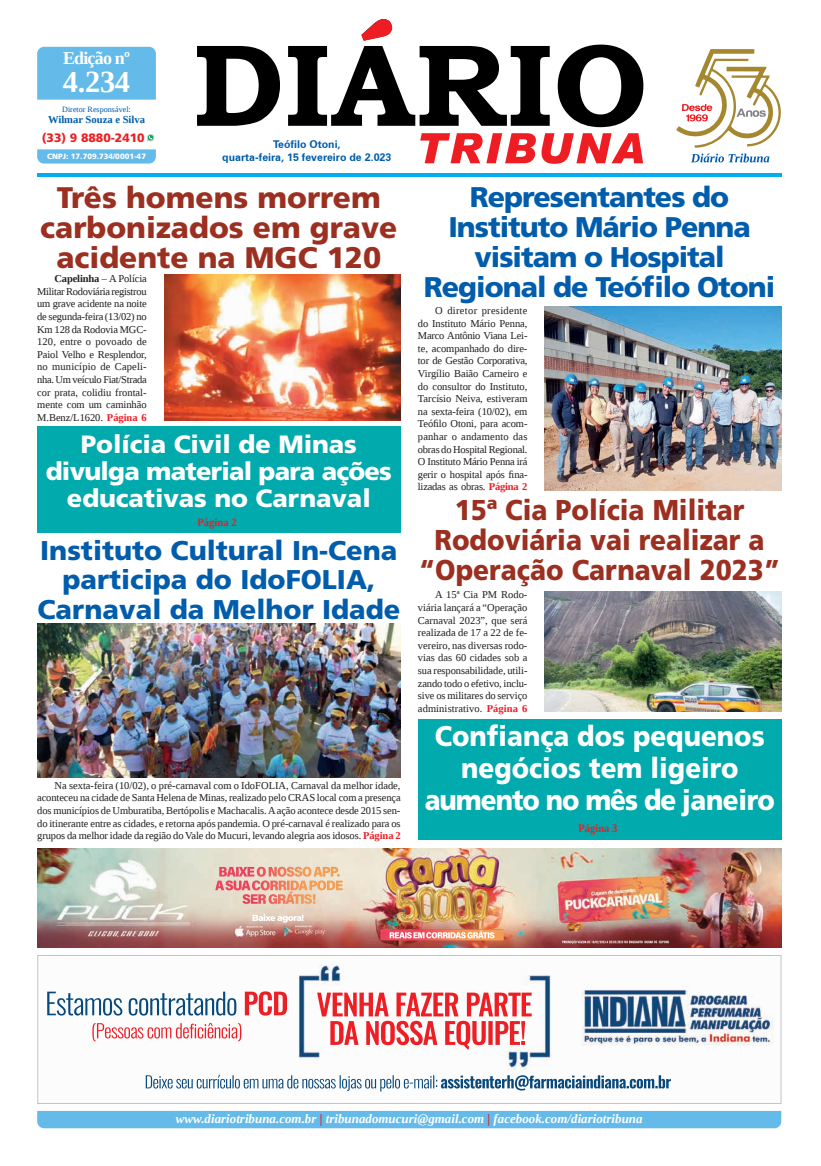
<style>
.page{position:relative;width:821px;height:1166px;background:#fff}
.page>*{position:absolute;margin:0;border:0;box-sizing:border-box;transform-origin:0 0}
.t1{font:700 30.45px "Liberation Serif";color:#fff}
.t2{font:900 29.75px/29.8px "Frutiger LT Std";color:#9b2f20;text-align:center}
.t3{font:900 28.7px/30.3px "Frutiger LT Std";color:#9b2f20;text-align:center;scale:.92 1}
.t4{font:900 28.44px/29.8px "Frutiger LT Std";letter-spacing:-.035em;color:#015dab;text-align:center}
.t5{font:900 28.44px/31.6px "Frutiger LT Std";color:#fff;text-align:center;scale:.91 1}
.t6{font:900 27.12px/29.8px "Frutiger LT Std";color:#015dab;text-align:center}
.t7{font:900 25.03px/27.1px "Frutiger LT Std";letter-spacing:-.005em;color:#fff;text-align:center}
.t8{font:700 18.03px "Liberation Serif";letter-spacing:-.045em;color:#fff}
.t9{font:italic 700 12.95px "Liberation Serif";color:#fff}
.t10{font:900 12.16px "Frutiger LT Std";color:#ee1d23}
.t11{font:700 11.46px "Liberation Serif";letter-spacing:.005em;color:#ee1d23;scale:.91 1}
.t12{font:700 11.11px "Liberation Serif";letter-spacing:.005em;color:#ee1d23;scale:.95 1}
.t13{font:700 10.67px/12.6px "Zurich BT";color:#015dab;text-align:center}
.t14{font:700 10.59px "Liberation Serif";color:#015dab}
.t15{font:10.5px/12.6px "Liberation Serif";letter-spacing:-.01em;color:#231f20;text-align:justify}
.t16{font:8.14px "Liberation Serif";color:#015dab}
.t17{font:900 7.7px "Frutiger LT Std";color:#fff}
.s1{font-weight:700}
.s2{font-weight:700;color:#ee1d23}
.s3{color:#ee1d23}
</style>
<div class="page">
<div style="left:37px;top:1111px;width:744px;height:17px;background:#64bae9"></div>
<svg style="left:37px;top:955px;width:744px;height:149px"></svg>
<div style="left:418px;top:719px;width:363px;height:120px;background:#00aaad"></div>
<div style="left:37px;top:426px;width:364px;height:107px;background:#00aaad"></div>
<hr style="left:37px;top:174px;width:744px;height:3px;background:#00aeef">
<svg style="left:197px;top:26px;width:446px;height:101px"></svg>
<svg style="left:361px;top:19px;width:31px;height:22px"></svg>
<svg style="left:420px;top:133px;width:223px;height:31px"></svg>
<svg style="left:691px;top:154px;width:78px;height:8px"></svg>
<svg style="left:676px;top:49px;width:105px;height:99px"></svg>
<div style="left:37px;top:47px;width:119px;height:53px;background:#64bae9"></div>
<svg style="left:37px;top:149px;width:119px;height:15px;background:#6ebeea"></svg>
<svg style="left:147px;top:134px;width:7px;height:8px"></svg>
<img style="left:37px;top:848px;width:744px;height:100px">
<img style="left:380px;top:929px;width:124px;height:11px">
<img style="left:37px;top:624px;width:364px;height:153px">
<img style="left:545px;top:307px;width:236px;height:183px">
<img style="left:545px;top:591px;width:236px;height:121px">
<img style="left:164px;top:275px;width:237px;height:145px">
<h3 class="t8" style="left:63px;top:45px;width:68px">Edição nº</h3>
<h1 class="t1" style="left:63px;top:61px;width:69px">4.234</h1>
<p class="t16" style="left:62px;top:104px;width:70px">Diretor Responsável:</p>
<p class="t14" style="left:48px;top:112px;width:99px">Wilmar Souza e Silva</p>
<p class="t10" style="left:42px;top:130px;width:104px">(33) 9 8880-2410</p>
<p class="t17" style="left:47px;top:151px;width:100px">CNPJ: 17.709.734/0001-47</p>
<p class="t13" style="left:222px;top:138px;width:171px">Teófilo Otoni,<br>quarta-feira, 15 fevereiro de 2.023</p>
<h2 class="t2" style="left:40px;top:183px;width:359px">Três homens morrem carbonizados em grave acidente na MGC 120</h2>
<p class="t15" style="left:37px;top:272px;width:111px;text-indent:17px"><span class="s1">Capelinha</span> – A Polícia Militar Rodoviária registrou um grave acidente na noite de segunda-feira (13/02) no Km 128 da Rodovia MGC-120, entre o povoado de Paiol Velho e Resplendor, no município de Capeli&shy;nha. Um veículo Fiat/Strada cor prata, colidiu frontal&shy;mente com um caminhão M.Benz/L1620. <span class="s2">Página 6</span></p>
<h3 class="t7" style="left:46px;top:431px;width:348px">Polícia Civil de Minas divulga material para ações educativas no Carnaval</h3>
<p class="t12" style="left:197px;top:515px;width:43px">Página 2</p>
<h3 class="t6" style="left:37px;top:535px;width:365px">Instituto Cultural In-Cena participa do IdoFOLIA,<br>Carnaval da Melhor Idade</h3>
<p class="t15" style="left:37px;top:779px;width:365px;text-indent:17px">Na sexta-feira (10/02), o pré-carnaval com o IdoFOLIA, Carnaval da melhor idade, aconteceu na cidade de Santa Helena de Minas, realizado pelo CRAS local com a presença dos municípios de Umburatiba, Bertópolis e Machacalis. A ação acontece desde 2015 sen&shy;do itinerante entre as cidades, e retorna após pandemia. O pré-carnaval é realizado para os grupos da melhor idade da região do Vale do Mucuri, levando alegria aos idosos. <span class="s2">Página 2</span></p>
<h3 class="t4" style="left:424px;top:182px;width:353px">Representantes do<br>Instituto Mário Penna visitam o Hospital<br>Regional de Teófilo Otoni</h3>
<p class="t15" style="left:418px;top:304px;width:111px;text-indent:17px">O diretor presidente do Instituto Mário Penna, Marco Antônio Viana Lei&shy;te, acompanhado do dire&shy;tor de Gestão Corporativa, Virgílio Baião Carneiro e do consultor do Instituto, Tarcísio Neiva, estiveram na sexta-feira (10/02), em Teófilo Otoni, para acom&shy;panhar o andamento das obras do Hospital Regional.<br>O Instituto Mário Penna irá gerir o hospital após fina&shy;lizadas as obras. <span class="s2">Página 2</span></p>
<h3 class="t3" style="left:419px;top:494px;width:394px">15ª Cia Polícia Militar<br>Rodoviária vai realizar a “Operação Carnaval 2023”</h3>
<p class="t15" style="left:418px;top:588px;width:111px;text-indent:17px">A 15ª Cia PM Rodo&shy;viária lançará a “Operação Carnaval 2023”, que será realizada de 17 a 22 de fe&shy;vereiro, nas diversas rodo&shy;vias das 60 cidades sob a sua responsabilidade, utili&shy;zando todo o efetivo, inclu&shy;sive os militares do serviço administrativo. <span class="s2">Página 6</span></p>
<h3 class="t5" style="left:425px;top:721px;width:386px">Confiança dos pequenos negócios tem ligeiro aumento no mês de janeiro</h3>
<p class="t11" style="left:578px;top:820px;width:45px">Página 3</p>
<p class="t9" style="left:176px;top:1110px;width:468px">www.diariotribuna.com.br <span class="s3">|</span> tribunadomucuri@gmail.com <span class="s3">|</span> facebook.com/diariotribuna</p>
</div>
